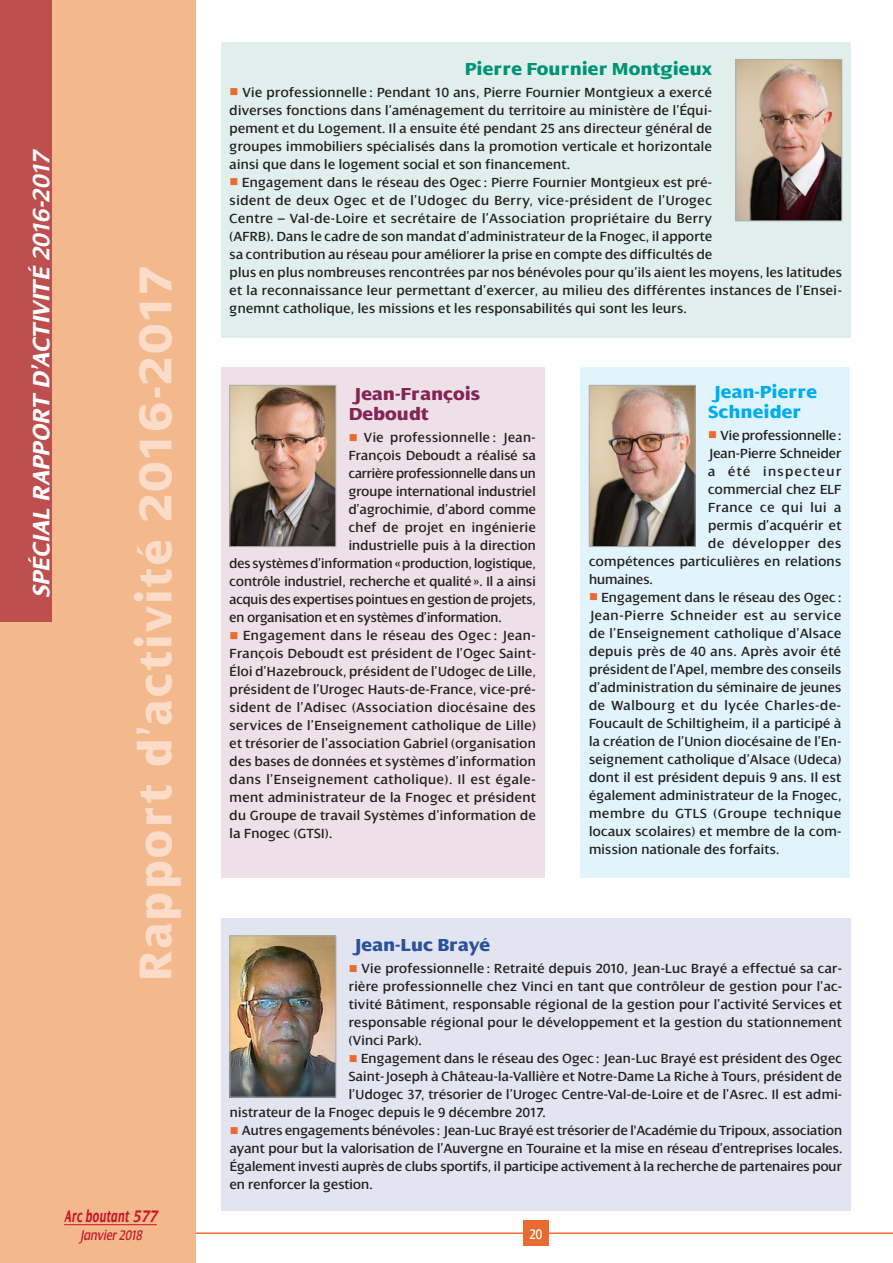
<style>
.page{position:relative;width:893px;height:1263px;background:#fff}
.page>*{position:absolute;margin:0;border:0;box-sizing:border-box;transform-origin:0 0}
.t1{font:800 49.5px "Dialog";letter-spacing:.06em;color:#fbdcc9;scale:.9 1}
.t2{font:italic 700 25.5px "Dialog";color:#fff}
.t3{font:800 18.75px "Dialog";color:#009477}
.t4{font:800 18.75px/20.2px "Dialog";color:#832457}
.t5{font:800 18.75px/20.2px "Dialog";color:#00aeef}
.t6{font:800 18.75px "Dialog";color:#2a5199}
.t7{font:italic 700 18px "Dialog";letter-spacing:.02em;color:#c7172b;scale:.65 1}
.t8{font:italic 15px "Dialog";color:#c7172b;scale:.85 1}
.t9{font:15px "Dialog";color:#fff;scale:.85 1}
.t10{font:14.25px/18px "Dialog";letter-spacing:.02em;color:#231f20;text-align:justify}
.t11{font:14.25px "Dialog";letter-spacing:-.005em;color:#231f20}
.t12{font:14.25px "Dialog";color:#231f20}
.t13{font:14.25px "Dialog";letter-spacing:.045em;color:#231f20}
.t14{font:14.25px "Dialog";letter-spacing:.055em;color:#231f20}
.t15{font:14.25px "Dialog";letter-spacing:.1em;color:#231f20}
.s1{color:#ea6b31}
</style>
<div class="page">
<div style="left:0;top:0;width:196px;height:1263px;background:#f3b88b"></div>
<div style="left:0;top:0;width:51px;height:621px;background:#be4f4f"></div>
<hr style="left:196px;top:1232px;width:697px;height:2px;background:#ea6b31">
<div style="left:523px;top:1220px;width:26px;height:26px;background:#ea6b31"></div>
<hr style="left:64px;top:1224px;width:93px;height:1px;background:#c7172b">
<div style="left:221px;top:42px;width:629px;height:296px;background:#e0efec"></div>
<img style="left:738px;top:61px;width:102px;height:158px">
<div style="left:736px;top:59px;width:106px;height:162px;border:1px solid #abadaf"></div>
<div style="left:221px;top:367px;width:323px;height:511px;background:#ede0e6"></div>
<img style="left:232px;top:387px;width:102px;height:158px">
<div style="left:230px;top:385px;width:106px;height:162px;border:1px solid #abadaf"></div>
<div style="left:580px;top:367px;width:270px;height:511px;background:#e1f4fc"></div>
<img style="left:591px;top:387px;width:102px;height:158px">
<div style="left:589px;top:385px;width:106px;height:162px;border:1px solid #abadaf"></div>
<div style="left:221px;top:918px;width:629px;height:293px;background:#e2e4f0"></div>
<img style="left:232px;top:938px;width:102px;height:157px">
<div style="left:230px;top:936px;width:106px;height:161px;border:1px solid #abadaf"></div>
<h2 class="t2" style="left:27px;top:598px;width:451px;rotate:-90deg">SPÉCIAL Rapport d’activité 2016-2017</h2>
<h1 class="t1" style="left:129px;top:981px;width:795px;rotate:-90deg">Rapport d’activité 2016-2017</h1>
<p class="t7" style="left:64px;top:1206px;width:145px">Arc boutant 577</p>
<p class="t8" style="left:79px;top:1227px;width:75px">Janvier 2018</p>
<h3 class="t3" style="left:465px;top:59px;width:249px">Pierre Fournier Montgieux</h3>
<p class="t10" style="left:230px;top:83px;width:484px"><span class="s1">■</span> Vie professionnelle : Pendant 10 ans, Pierre Fournier Montgieux a exercé diverses fonctions dans l’aménagement du territoire au ministère de l’Équi&shy;pement et du Logement. Il a ensuite été pendant 25 ans directeur général de groupes immobiliers spécialisés dans la promotion verticale et horizontale ainsi que dans le logement social et son financement.</p>
<p class="t10" style="left:230px;top:173px;width:614px;text-align:left"><span class="s1">■</span> Engagement dans le réseau des Ogec : Pierre Fournier Montgieux est pré-<br>sident de deux Ogec et de l’Udogec du Berry, vice-président de l’Urogec<br>Centre – Val-de-Loire et secrétaire de l’Association propriétaire du Berry<br>(AFRB). Dans le cadre de son mandat d’administrateur de la Fnogec, il apporte<br>sa contribution au réseau pour améliorer la prise en compte des difficultés de<br>plus en plus nombreuses rencontrées par nos bénévoles pour qu’ils aient les moyens, les latitudes et la reconnaissance leur permettant d’exercer, au milieu des différentes instances de l’Ensei&shy;gnemnt catholique, les missions et les responsabilités qui sont les leurs.</p>
<h3 class="t4" style="left:349px;top:384px;width:133px">Jean-François<br>Deboudt</h3>
<p class="t10" style="left:349px;top:429px;width:189px"><span class="s1">■</span> Vie professionnelle : Jean-</p>
<p class="t10" style="left:349px;top:447px;width:189px">François Deboudt a réalisé sa</p>
<p class="t11" style="left:349px;top:466px;width:189px">carrière professionnelle dans un</p>
<p class="t10" style="left:349px;top:483px;width:189px">groupe international industriel</p>
<p class="t10" style="left:349px;top:501px;width:189px">d’agrochimie, d’abord comme</p>
<p class="t10" style="left:349px;top:519px;width:189px">chef de projet en ingénierie</p>
<p class="t10" style="left:349px;top:537px;width:189px">industrielle puis à la direction</p>
<p class="t11" style="left:230px;top:556px;width:308px">des systèmes d’information «production, logistique,</p>
<p class="t10" style="left:230px;top:573px;width:308px">contrôle industriel, recherche et qualité ». Il a ainsi</p>
<p class="t11" style="left:230px;top:592px;width:307px">acquis des expertises pointues en gestion de projets,</p>
<p class="t11" style="left:230px;top:610px;width:273px">en organisation et en systèmes d’information.</p>
<p class="t10" style="left:230px;top:627px;width:308px"><span class="s1">■</span> Engagement dans le réseau des Ogec : Jean-François Deboudt est président de l’Ogec Saint-Éloi d’Hazebrouck, président de l’Udogec de Lille, président de l’Urogec Hauts-de-France, vice-pré&shy;sident de l’Adisec (Association diocésaine des services de l’Enseignement catholique de Lille) et trésorier de l’association Gabriel (organisation des bases de données et systèmes d’information dans l’Enseignement catholique). Il est égale&shy;ment administrateur de la Fnogec et président du Groupe de travail Systèmes d’information de la Fnogec (GTSI).</p>
<h3 class="t5" style="left:708px;top:382px;width:111px">Jean-Pierre<br>Schneider</h3>
<p class="t12" style="left:708px;top:428px;width:135px"><span class="s1">■</span> Vie professionnelle :</p>
<p class="t10" style="left:708px;top:445px;width:135px">Jean-Pierre Schneider</p>
<p class="t15" style="left:708px;top:464px;width:135px">a été inspecteur</p>
<p class="t10" style="left:708px;top:481px;width:135px">commercial chez ELF</p>
<p class="t13" style="left:708px;top:500px;width:135px">France ce qui lui a</p>
<p class="t10" style="left:708px;top:517px;width:135px">permis d’acquérir et</p>
<p class="t14" style="left:708px;top:536px;width:135px">de développer des</p>
<p class="t10" style="left:589px;top:553px;width:254px">compétences particulières en relations</p>
<p class="t12" style="left:589px;top:572px;width:65px">humaines.</p>
<p class="t10" style="left:589px;top:589px;width:254px"><span class="s1">■</span> Engagement dans le réseau des Ogec :<br>Jean-Pierre Schneider est au service de l’Enseignement catholique d’Alsace depuis près de 40 ans. Après avoir été président de l’Apel, membre des conseils d’administration du séminaire de jeunes de Walbourg et du lycée Charles-de-Foucault de Schiltigheim, il a participé à la création de l’Union diocésaine de l’En&shy;seignement catholique d’Alsace (Udeca) dont il est président depuis 9 ans. Il est également administrateur de la Fnogec, membre du GTLS (Groupe technique locaux scolaires) et membre de la com&shy;mission nationale des forfaits.</p>
<h3 class="t6" style="left:353px;top:935px;width:139px">Jean-Luc Brayé</h3>
<p class="t10" style="left:349px;top:960px;width:495px"><span class="s1">■</span> Vie professionnelle : Retraité depuis 2010, Jean-Luc Brayé a effectué sa car&shy;rière professionnelle chez Vinci en tant que contrôleur de gestion pour l’ac&shy;tivité Bâtiment, responsable régional de la gestion pour l’activité Services et responsable régional pour le développement et la gestion du stationnement (Vinci Park).</p>
<p class="t10" style="left:349px;top:1050px;width:495px"><span class="s1">■</span> Engagement dans le réseau des Ogec : Jean-Luc Brayé est président des Ogec</p>
<p class="t10" style="left:349px;top:1068px;width:495px">Saint-Joseph à Château-la-Vallière et Notre-Dame La Riche à Tours, président de</p>
<p class="t10" style="left:349px;top:1086px;width:495px">l’Udogec 37, trésorier de l’Urogec Centre-Val-de-Loire et de l’Asrec. Il est admi-</p>
<p class="t10" style="left:230px;top:1104px;width:318px">nistrateur de la Fnogec depuis le 9 décembre 2017.</p>
<p class="t10" style="left:230px;top:1122px;width:614px"><span class="s1">■</span> Autres engagements bénévoles : Jean-Luc Brayé est trésorier de l'Académie du Tripoux, association ayant pour but la valorisation de l’Auvergne en Touraine et la mise en réseau d’entreprises locales.<br>Également investi auprès de clubs sportifs, il participe activement à la recherche de partenaires pour en renforcer la gestion.</p>
<p class="t9" style="left:529px;top:1226px;width:17px">20</p>
</div>
